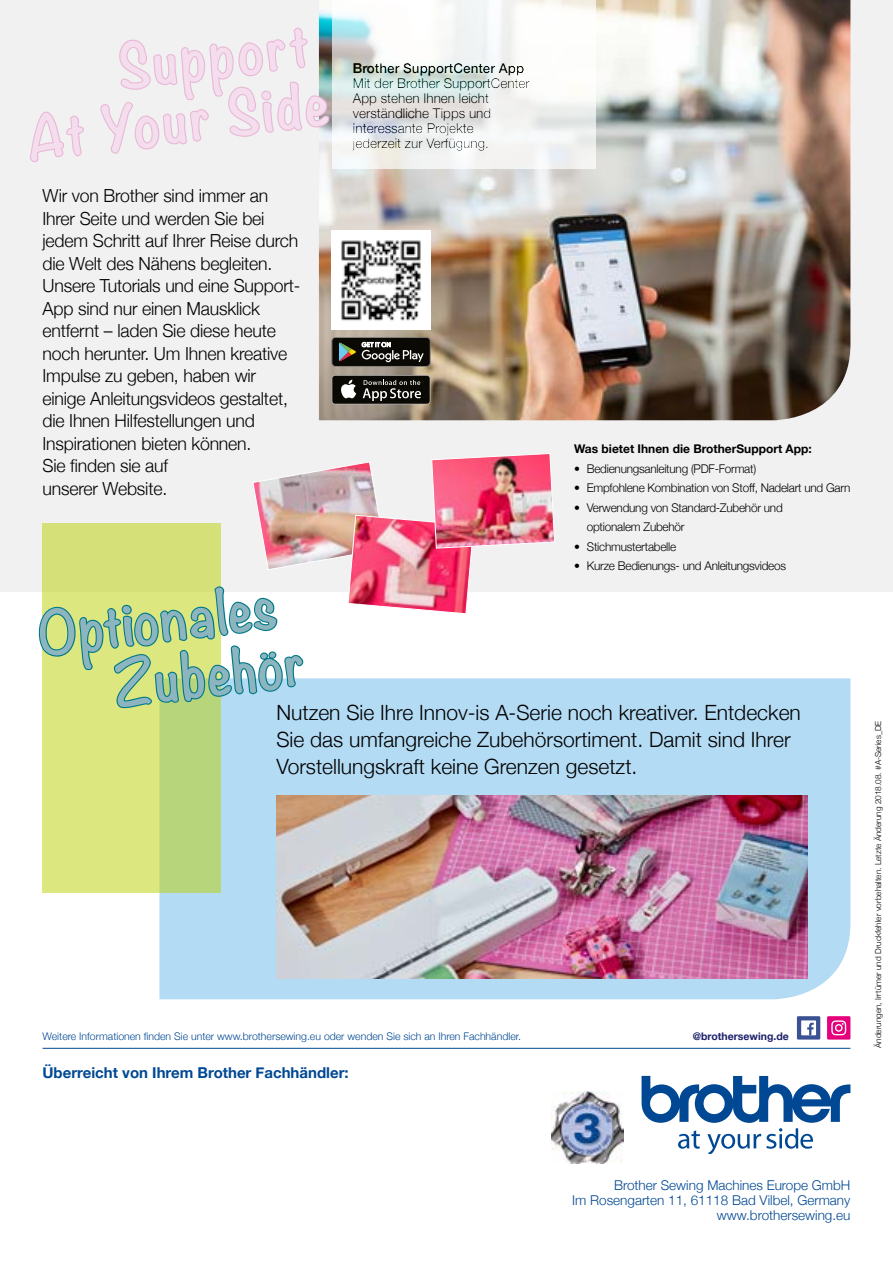
<style>
.page{position:relative;width:893px;height:1263px;background:#fff}
.page>*{position:absolute;margin:0;border:0;box-sizing:border-box;transform-origin:0 0}
.t1{font:700 54px/60px "Noteworthy";color:#f4dded;text-align:right;scale:.93 1}
.t2{font:700 54px/60px "Noteworthy";color:#8cb5bf;scale:.93 1}
.t3{font:300 21px/27px "Helvetica Neue";color:#000}
.t4{font:300 18px/22.5px "Helvetica Neue";letter-spacing:-.01em;color:#000}
.t5{font:700 15px "Helvetica Neue";color:#004893}
.t6{font:300 13.5px/15px "Helvetica Neue";color:#000}
.t7{font:300 13.5px/15px "Helvetica Neue";color:#004893;text-align:right}
.t8{font:500 13.5px "Helvetica Neue";color:#000}
.t9{font:300 12px/19.5px "Helvetica Neue";letter-spacing:-.02em;color:#000}
.t10{font:700 12px "Helvetica Neue";color:#000}
.t11{font:300 10.5px "Helvetica Neue";color:#004893}
.t12{font:700 10.5px "Helvetica Neue";color:#1e216a}
.t13{font:300 8.25px "Helvetica Neue";color:#000}
</style>
<div class="page">
<div style="left:159px;top:678px;width:691px;height:321px;background:#b4dbf4"></div>
<div style="left:0;top:0;width:893px;height:591px;background:#f1f1f1"></div>
<img style="left:319px;top:0;width:531px;height:420px">
<svg style="left:43px;top:711px;width:178px;height:182px;background:#cfe07d"></svg>
<img style="left:276px;top:795px;width:532px;height:183px">
<div style="left:332px;top:375px;width:98px;height:29px;background:#90908d;border-radius:3px"></div>
<div style="left:332px;top:376px;width:98px;height:28px;background:#0b0904;border-radius:3px"></div>
<svg style="left:341px;top:380px;width:15px;height:18px"></svg>
<svg style="left:363px;top:380px;width:58px;height:21px"></svg>
<svg style="left:332px;top:337px;width:98px;height:30px;background:#383731"></svg>
<img style="left:332px;top:230px;width:98px;height:99px">
<hr style="left:43px;top:1048px;width:807px;height:1px;background:#004893">
<svg style="left:642px;top:1076px;width:208px;height:77px"></svg>
<svg style="left:30px;top:111px;width:54px;height:52px"></svg>
<svg style="left:100px;top:25px;width:231px;height:131px"></svg>
<img style="left:551px;top:1091px;width:72px;height:72px">
<img style="left:35px;top:453px;width:520px;height:258px">
<svg style="left:332px;top:0;width:263px;height:169px"></svg>
<div style="left:797px;top:1016px;width:23px;height:23px;background:#3c5193"></div>
<div style="left:801px;top:1020px;width:15px;height:15px;background:#fff"></div>
<svg style="left:807px;top:1023px;width:7px;height:12px"></svg>
<div style="left:827px;top:1016px;width:23px;height:23px;background:#e5007c"></div>
<svg style="left:831px;top:1020px;width:15px;height:15px"></svg>
<h1 class="t1" style="left:16px;top:48px;width:328px;rotate:-7deg">Support<br>At Your Side</h1>
<p class="t4" style="left:43px;top:183px;width:259px">Wir von Brother sind immer an<br>Ihrer Seite und werden Sie bei jedem Schritt auf Ihrer Reise durch die Welt des Nähens begleiten.<br>Unsere Tutorials und eine Support-<br>App sind nur einen Mausklick entfernt – laden Sie diese heute noch herunter. Um Ihnen kreative<br>Impulse zu geben, haben wir einige Anleitungsvideos gestaltet, die Ihnen Hilfestellungen und<br>Inspirationen bieten können.<br>Sie finden sie auf<br>unserer Website.</p>
<p class="t8" style="left:353px;top:57px;width:173px">Brother SupportCenter App</p>
<p class="t6" style="left:353px;top:74px;width:178px">Mit der Brother SupportCenter<br>App stehen Ihnen leicht verständliche Tipps und interessante Projekte<br>jederzeit zur Verfügung.</p>
<p class="t10" style="left:574px;top:440px;width:239px">Was bietet Ihnen die BrotherSupport App:</p>
<p class="t9" style="left:574px;top:458px;width:184px">• Bedienungsanleitung (PDF-Format)</p>
<p class="t9" style="left:574px;top:477px;width:278px">• Empfohlene Kombination von Stoff, Nadelart und Garn</p>
<p class="t9" style="left:587px;top:497px;width:197px;text-indent:-13px">• Verwendung von Standard-Zubehör und optionalem Zubehör</p>
<p class="t9" style="left:574px;top:536px;width:104px">• Stichmustertabelle</p>
<p class="t9" style="left:574px;top:555px;width:214px">• Kurze Bedienungs- und Anleitungsvideos</p>
<h1 class="t2" style="left:103px;top:595px;width:207px;text-indent:-69px;rotate:-7deg">Optionales<br>Zubehör</h1>
<p class="t3" style="left:276px;top:697px;width:526px">Nutzen Sie Ihre Innov-is A-Serie noch kreativer. Entdecken<br>Sie das umfangreiche Zubehörsortiment. Damit sind Ihrer<br>Vorstellungskraft keine Grenzen gesetzt.</p>
<p class="t11" style="left:43px;top:1027px;width:480px">Weitere Informationen finden Sie unter www.brothersewing.eu oder wenden Sie sich an Ihren Fachhändler.</p>
<p class="t5" style="left:43px;top:1061px;width:308px">Überreicht von Ihrem Brother Fachhändler:</p>
<p class="t12" style="left:693px;top:1027px;width:98px">@brothersewing.de</p>
<p class="t13" style="left:872px;top:1048px;width:329px;rotate:-90deg">Änderungen, Irrtümer und Druckfehler vorbehalten. Letzte Änderung 2018.08. #A-Series_DE</p>
<p class="t7" style="left:572px;top:1177px;width:280px">Brother Sewing Machines Europe GmbH<br>Im Rosengarten 11, 61118 Bad Vilbel, Germany www.brothersewing.eu</p>
</div>
